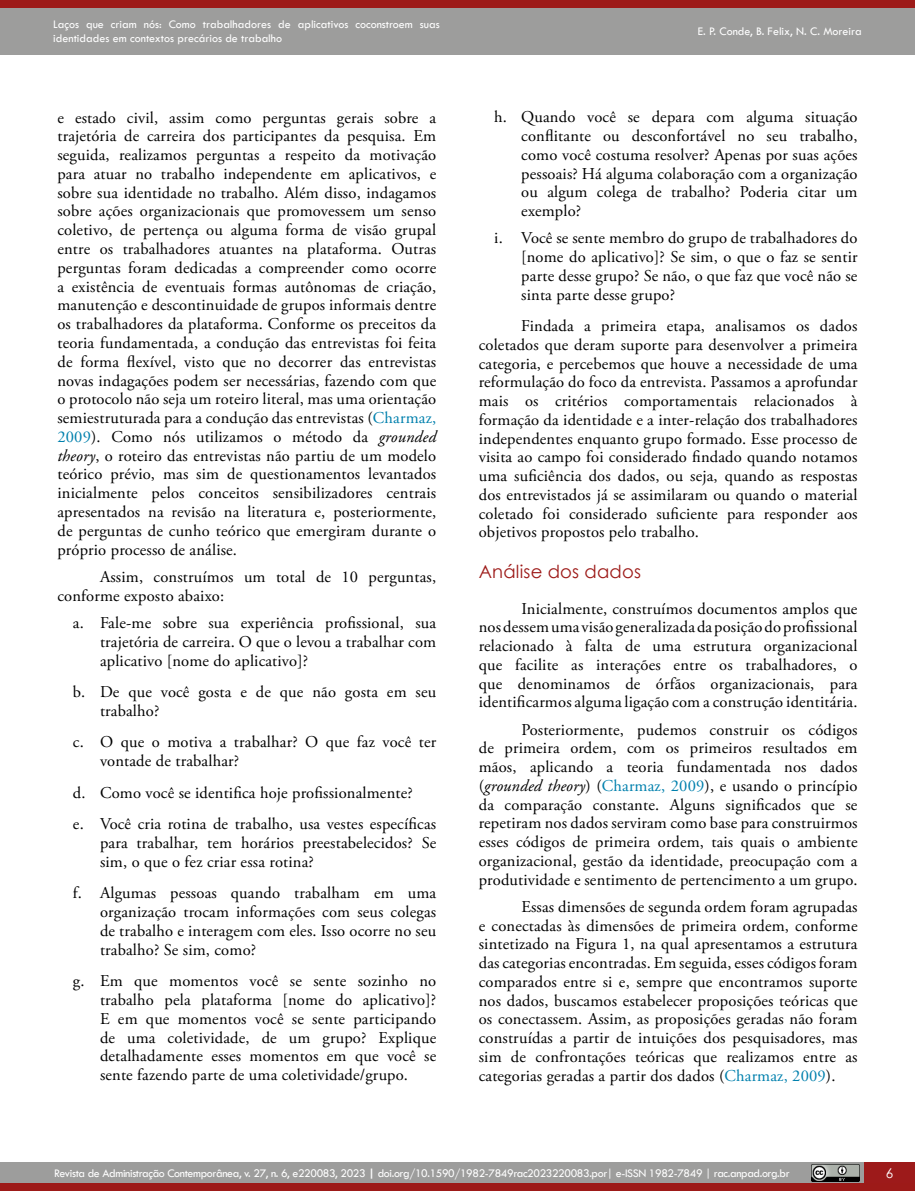
<style>
.page{position:relative;width:915px;height:1191px;background:#fff}
.page>*{position:absolute;margin:0;border:0;box-sizing:border-box;transform-origin:0 0}
.t1{font:18px "Century Gothic";letter-spacing:.01em;color:#9d1a18}
.t2{font:16.5px/18.8px "Adobe Garamond Pro";letter-spacing:.01em;color:#000;text-align:justify}
.t3{font:13.5px "Century Gothic";color:#fff}
.t4{font:12px "Tw Cen";letter-spacing:-.03em;color:#fff}
.t5{font:12px/14.4px "Tw Cen";letter-spacing:-.005em;color:#fff}
.s1{color:#0080ad}
.s2{font-style:italic}
.s3{font-weight:700}
</style>
<div class="page">
<div style="left:863px;top:1162px;width:51px;height:21px;background:#9d1a1a"></div>
<div style="left:0;top:0;width:914px;height:54px;background:#9d9d9c"></div>
<div style="left:0;top:0;width:914px;height:7px;background:#9d1a18"></div>
<div style="left:0;top:1162px;width:863px;height:21px;background:#9d9d9c"></div>
<div style="left:0;top:1183px;width:914px;height:8px;background:#9d1a18"></div>
<svg style="left:914px;top:1162px;width:1px;height:29px"></svg>
<img style="left:811px;top:1164px;width:48px;height:17px">
<p class="t5" style="left:53px;top:17px;width:388px">Laços que criam nós: Como trabalhadores de aplicativos coconstroem suas identidades em contextos precários de trabalho</p>
<p class="t2" style="left:57px;top:108px;width:380px">e estado civil, assim como perguntas gerais sobre a trajetória de carreira dos participantes da pesquisa. Em seguida, realizamos perguntas a respeito da motivação para atuar no trabalho independente em aplicativos, e sobre sua identidade no trabalho. Além disso, indagamos sobre ações organizacionais que promovessem um senso coletivo, de pertença ou alguma forma de visão grupal entre os trabalhadores atuantes na plataforma. Outras perguntas foram dedicadas a compreender como ocorre a existência de eventuais formas autônomas de criação, manutenção e descontinuidade de grupos informais dentre os trabalhadores da plataforma. Conforme os preceitos da teoria fundamentada, a condução das entrevistas foi feita de forma flexível, visto que no decorrer das entrevistas novas indagações podem ser necessárias, fazendo com que o protocolo não seja um roteiro literal, mas uma orientação semiestruturada para a condução das entrevistas (<span class="s1">Charmaz, 2009</span>). Como nós utilizamos o método da <span class="s2">grounded theory</span>, o roteiro das entrevistas não partiu de um modelo teórico prévio, mas sim de questionamentos levantados inicialmente pelos conceitos sensibilizadores centrais apresentados na revisão na literatura e, posteriormente, de perguntas de cunho teórico que emergiram durante o próprio processo de análise.</p>
<p class="t2" style="left:57px;top:568px;width:380px;text-indent:43px">Assim, construímos um total de 10 perguntas, conforme exposto abaixo:</p>
<p class="t2" style="left:100px;top:614px;width:337px;text-indent:-27px">a. Fale-me sobre sua experiência profissional, sua trajetória de carreira. O que o levou a trabalhar com aplicativo [nome do aplicativo]?</p>
<p class="t2" style="left:100px;top:683px;width:337px;text-indent:-27px">b. De que você gosta e de que não gosta em seu trabalho?</p>
<p class="t2" style="left:100px;top:733px;width:337px;text-indent:-27px">c. O que o motiva a trabalhar? O que faz você ter vontade de trabalhar?</p>
<p class="t2" style="left:73px;top:777px;width:364px;line-height:31.5px">d. Como você se identifica hoje profissionalmente?<br>e. Você cria rotina de trabalho, usa vestes específicas</p>
<p class="t2" style="left:100px;top:834px;width:337px">para trabalhar, tem horários preestabelecidos? Se sim, o que o fez criar essa rotina?</p>
<p class="t2" style="left:100px;top:884px;width:337px;text-indent:-27px">f. Algumas pessoas quando trabalham em uma organização trocam informações com seus colegas de trabalho e interagem com eles. Isso ocorre no seu trabalho? Se sim, como?</p>
<p class="t2" style="left:100px;top:972px;width:337px;text-indent:-27px">g. Em que momentos você se sente sozinho no trabalho pela plataforma [nome do aplicativo]?<br>E em que momentos você se sente participando de uma coletividade, de um grupo? Explique detalhadamente esses momentos em que você se sente fazendo parte de uma coletividade/grupo.</p>
<p class="t5" style="left:697px;top:24px;width:165px">E. P. Conde, B. Felix, N. C. Moreira</p>
<p class="t2" style="left:521px;top:108px;width:337px;text-indent:-27px">h. Quando você se depara com alguma situação conflitante ou desconfortável no seu trabalho, como você costuma resolver? Apenas por suas ações pessoais? Há alguma colaboração com a organização ou algum colega de trabalho? Poderia citar um exemplo?</p>
<p class="t2" style="left:521px;top:229px;width:337px;text-indent:-27px">i. Você se sente membro do grupo de trabalhadores do [nome do aplicativo]? Se sim, o que o faz se sentir parte desse grupo? Se não, o que faz que você não se sinta parte desse grupo?</p>
<p class="t2" style="left:478px;top:317px;width:380px;text-indent:43px">Findada a primeira etapa, analisamos os dados coletados que deram suporte para desenvolver a primeira categoria, e percebemos que houve a necessidade de uma reformulação do foco da entrevista. Passamos a aprofundar mais os critérios comportamentais relacionados à formação da identidade e a inter-relação dos trabalhadores independentes enquanto grupo formado. Esse processo de visita ao campo foi considerado findado quando notamos uma suficiência dos dados, ou seja, quando as respostas dos entrevistados já se assimilaram ou quando o material coletado foi considerado suficiente para responder aos objetivos propostos pelo trabalho.</p>
<p class="t1" style="left:478px;top:558px;width:164px">Análise dos dados</p>
<p class="t2" style="left:478px;top:599px;width:380px;text-indent:43px">Inicialmente, construímos documentos amplos que nos dessem uma visão generalizada da posição do profissional relacionado à falta de uma estrutura organizacional que facilite as interações entre os trabalhadores, o que denominamos de órfãos organizacionais, para identificarmos alguma ligação com a construção identitária.</p>
<p class="t2" style="left:478px;top:720px;width:380px;text-indent:43px">Posteriormente, pudemos construir os códigos de primeira ordem, com os primeiros resultados em mãos, aplicando a teoria fundamentada nos dados (<span class="s2">grounded theory</span>) (<span class="s1">Charmaz, 2009</span>), e usando o princípio da comparação constante. Alguns significados que se repetiram nos dados serviram como base para construirmos esses códigos de primeira ordem, tais quais o ambiente organizacional, gestão da identidade, preocupação com a produtividade e sentimento de pertencimento a um grupo.</p>
<p class="t2" style="left:478px;top:897px;width:380px;text-indent:43px">Essas dimensões de segunda ordem foram agrupadas e conectadas às dimensões de primeira ordem, conforme sintetizado na Figura 1, na qual apresentamos a estrutura das categorias encontradas. Em seguida, esses códigos foram comparados entre si e, sempre que encontramos suporte nos dados, buscamos estabelecer proposições teóricas que os conectassem. Assim, as proposições geradas não foram construídas a partir de intuições dos pesquisadores, mas sim de confrontações teóricas que realizamos entre as categorias geradas a partir dos dados (<span class="s1">Charmaz, 2009</span>).</p>
<p class="t4" style="left:54px;top:1166px;width:736px">Revista de Administração Contemporânea, v. 27, n. 6, e220083, 2023 <span class="s3">|</span> doi.org/10.1590/1982-7849rac2023220083.por| e-ISSN 1982-7849 | rac.anpad.org.br</p>
<p class="t3" style="left:885px;top:1163px;width:9px">6</p>
</div>
